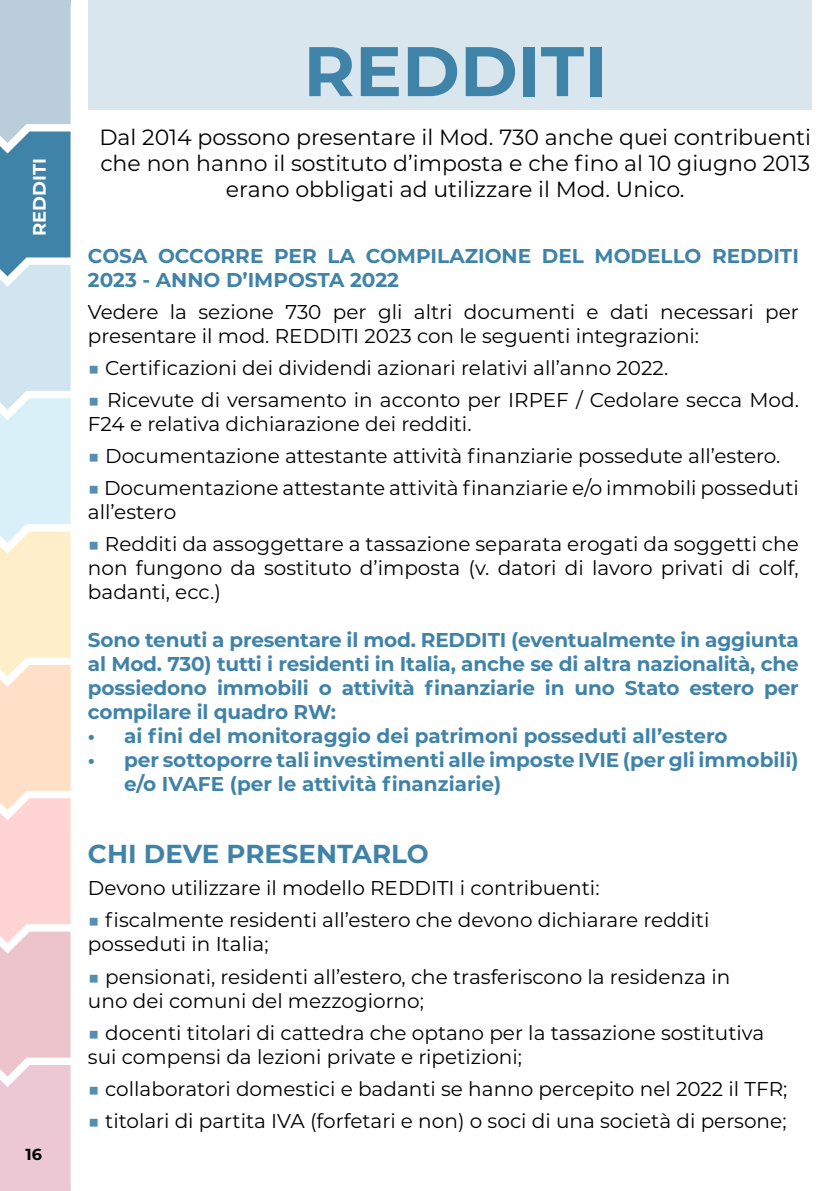
<style>
.page{position:relative;width:840px;height:1191px;background:#fff}
.page>*{position:absolute;margin:0;border:0;box-sizing:border-box;transform-origin:0 0}
.t1{font:700 70px "Montserrat";color:#4083a8}
.t2{font:700 26px "Montserrat";color:#4083a8}
.t3{font:22px/26.4px "Montserrat";color:#000;text-align:center}
.t4{font:20px/24px "Montserrat";color:#000}
.t5{font:700 20px/24px "Montserrat";color:#4083a8}
.t6{font:700 18px "Montserrat";color:#fff}
.t7{font:700 16px "Montserrat";color:#000}
.s1{color:#538fb1}
</style>
<div class="page">
<div style="left:88px;top:0;width:723px;height:109px;background:#d9e6ee"></div>
<svg style="left:0;top:0;width:71px;height:1191px;background:#d6d3d5"></svg>
<p class="t6" style="left:26px;top:236px;width:79px;rotate:-90deg">REDDITI</p>
<p class="t7" style="left:26px;top:1142px;width:18px">16</p>
<h1 class="t1" style="left:303px;top:21px;width:305px">REDDITI</h1>
<p class="t3" style="left:99px;top:123px;width:712px">Dal 2014 possono presentare il Mod. 730 anche quei contribuenti che non hanno il sostituto d’imposta e che fino al 10 giugno 2013 erano obbligati ad utilizzare il Mod. Unico.</p>
<p class="t5" style="left:88px;top:243px;width:712px">COSA OCCORRE PER LA COMPILAZIONE DEL MODELLO REDDITI<br>2023 - ANNO D’IMPOSTA 2022</p>
<p class="t4" style="left:88px;top:299px;width:712px">Vedere la sezione 730 per gli altri documenti e dati necessari per presentare il mod. REDDITI 2023 con le seguenti integrazioni:</p>
<p class="t4" style="left:88px;top:355px;width:581px"><span class="s1">■</span> Certificazioni dei dividendi azionari relativi all’anno 2022.</p>
<p class="t4" style="left:88px;top:387px;width:712px"><span class="s1">■</span> Ricevute di versamento in acconto per IRPEF / Cedolare secca Mod.<br>F24 e relativa dichiarazione dei redditi.</p>
<p class="t4" style="left:88px;top:443px;width:693px"><span class="s1">■</span> Documentazione attestante attività finanziarie possedute all’estero.</p>
<p class="t4" style="left:88px;top:475px;width:712px"><span class="s1">■</span> Documentazione attestante attività finanziarie e/o immobili posseduti all’estero</p>
<p class="t4" style="left:88px;top:531px;width:712px;text-align:justify"><span class="s1">■</span> Redditi da assoggettare a tassazione separata erogati da soggetti che non fungono da sostituto d’imposta (v. datori di lavoro privati di colf, badanti, ecc.)</p>
<p class="t5" style="left:88px;top:627px;width:712px;text-align:justify">Sono tenuti a presentare il mod. REDDITI (eventualmente in aggiunta al Mod. 730) tutti i residenti in Italia, anche se di altra nazionalità, che possiedono immobili o attività finanziarie in uno Stato estero per compilare il quadro RW:</p>
<p class="t5" style="left:88px;top:723px;width:640px">• ai fini del monitoraggio dei patrimoni posseduti all’estero</p>
<p class="t5" style="left:124px;top:747px;width:676px;text-indent:-36px">• per sottoporre tali investimenti alle imposte IVIE (per gli immobili) e/o IVAFE (per le attività finanziarie)</p>
<h2 class="t2" style="left:88px;top:835px;width:342px">CHI DEVE PRESENTARLO</h2>
<p class="t4" style="left:88px;top:875px;width:513px">Devono utilizzare il modello REDDITI i contribuenti:</p>
<p class="t4" style="left:88px;top:907px;width:622px"><span class="s1">■</span> fiscalmente residenti all’estero che devono dichiarare redditi posseduti in Italia;</p>
<p class="t4" style="left:88px;top:963px;width:643px"><span class="s1">■</span> pensionati, residenti all’estero, che trasferiscono la residenza in uno dei comuni del mezzogiorno;</p>
<p class="t4" style="left:88px;top:1019px;width:677px"><span class="s1">■</span> docenti titolari di cattedra che optano per la tassazione sostitutiva sui compensi da lezioni private e ripetizioni;</p>
<p class="t4" style="left:88px;top:1075px;width:700px"><span class="s1">■</span> collaboratori domestici e badanti se hanno percepito nel 2022 il TFR;</p>
<p class="t4" style="left:88px;top:1107px;width:699px"><span class="s1">■</span> titolari di partita IVA (forfetari e non) o soci di una società di persone;</p>
</div>
